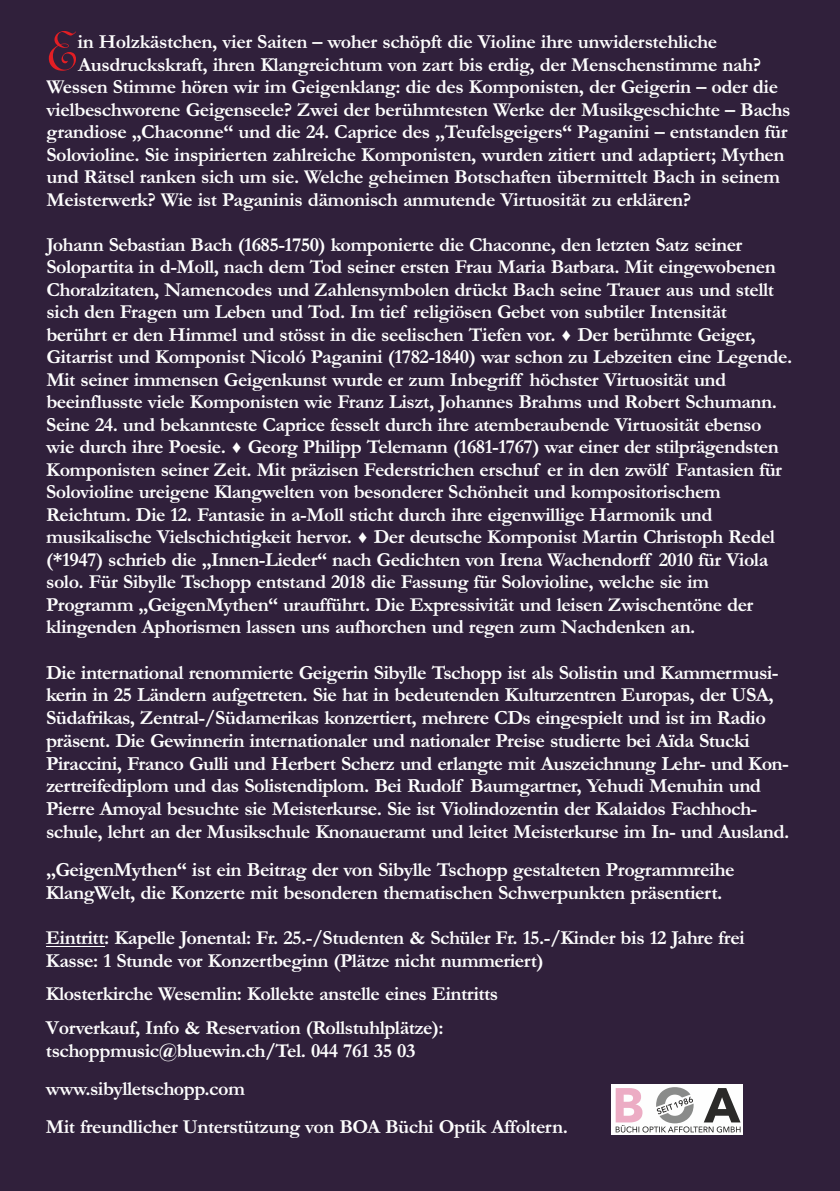
<style>
.page{position:relative;width:840px;height:1191px;background:#fff}
.page>*{position:absolute;margin:0;border:0;box-sizing:border-box;transform-origin:0 0}
.t1{font:62.2px "Typo Upright BT";color:#e31e24}
.t2{font:700 20.2px/22.8px "Garamond";letter-spacing:-.03em;color:#fefefe}
.t3{font:700 20px/22.4px "Garamond";letter-spacing:-.025em;color:#fefefe}
.s1{font-weight:400;font-size:18px}
</style>
<div class="page">
<div style="left:0;top:0;width:839px;height:1191px;background:#30203b"></div>
<hr style="left:47px;top:945px;width:58px;height:1px;background:#fefefe">
<div style="left:611px;top:1084px;width:131px;height:51px;background:#fefefe"></div>
<svg style="left:615px;top:1087px;width:125px;height:45px"></svg>
<h1 class="t1" style="left:47px;top:23px;width:33px">E</h1>
<p class="t3" style="left:78px;top:33px;width:640px">in Holzkästchen, vier Saiten – woher schöpft die Violine ihre unwiderstehliche</p>
<p class="t3" style="left:78px;top:56px;width:684px">Ausdruckskraft, ihren Klangreichtum von zart bis erdig, der Menschenstimme nah?</p>
<p class="t3" style="left:46px;top:78px;width:732px">Wessen Stimme hören wir im Geigenklang: die des Komponisten, der Geigerin – oder die</p>
<p class="t3" style="left:46px;top:101px;width:745px">vielbeschworene Geigenseele? Zwei der berühmtesten Werke der Musikgeschichte – Bachs</p>
<p class="t3" style="left:46px;top:123px;width:742px">grandiose „Chaconne“ und die 24. Caprice des „Teufelsgeigers“ Paganini – entstanden für</p>
<p class="t3" style="left:46px;top:146px;width:739px">Solovioline. Sie inspirierten zahlreiche Komponisten, wurden zitiert und adaptiert; Mythen</p>
<p class="t3" style="left:46px;top:168px;width:734px">und Rätsel ranken sich um sie. Welche geheimen Botschaften übermittelt Bach in seinem</p>
<p class="t3" style="left:46px;top:191px;width:646px">Meisterwerk? Wie ist Paganinis dämonisch anmutende Virtuosität zu erklären?</p>
<p class="t3" style="left:46px;top:236px;width:747px">Johann Sebastian Bach (1685-1750) komponierte die Chaconne, den letzten Satz seiner Solopartita in d-Moll, nach dem Tod seiner ersten Frau Maria Barbara. Mit eingewobenen Choralzitaten, Namencodes und Zahlensymbolen drückt Bach seine Trauer aus und stellt sich den Fragen um Leben und Tod. Im tief religiösen Gebet von subtiler Intensität berührt er den Himmel und stösst in die seelischen Tiefen vor. <span class="s1">♦</span> Der berühmte Geiger, Gitarrist und Komponist Nicoló Paganini (1782-1840) war schon zu Lebzeiten eine Legende.<br>Mit seiner immensen Geigenkunst wurde er zum Inbegriff höchster Virtuosität und beeinflusste viele Komponisten wie Franz Liszt, Johannes Brahms und Robert Schumann.<br>Seine 24. und bekannteste Caprice fesselt durch ihre atemberaubende Virtuosität ebenso wie durch ihre Poesie. <span class="s1">♦</span> Georg Philipp Telemann (1681-1767) war einer der stilprägendsten Komponisten seiner Zeit. Mit präzisen Federstrichen erschuf er in den zwölf Fantasien für Solovioline ureigene Klangwelten von besonderer Schönheit und kompositorischem Reichtum. Die 12. Fantasie in a-Moll sticht durch ihre eigenwillige Harmonik und musikalische Vielschichtigkeit hervor. <span class="s1">♦</span> Der deutsche Komponist Martin Christoph Redel (*1947) schrieb die „Innen-Lieder“ nach Gedichten von Irena Wachendorff 2010 für Viola solo. Für Sibylle Tschopp entstand 2018 die Fassung für Solovioline, welche sie im Programm „GeigenMythen“ uraufführt. Die Expressivität und leisen Zwischentöne der klingenden Aphorismen lassen uns aufhorchen und regen zum Nachdenken an.</p>
<p class="t2" style="left:46px;top:663px;width:744px">Die international renommierte Geigerin Sibylle Tschopp ist als Solistin und Kammermusi&shy;kerin in 25 Ländern aufgetreten. Sie hat in bedeutenden Kulturzentren Europas, der USA, Südafrikas, Zentral-/Südamerikas konzertiert, mehrere CDs eingespielt und ist im Radio präsent. Die Gewinnerin internationaler und nationaler Preise studierte bei Aïda Stucki Piraccini, Franco Gulli und Herbert Scherz und erlangte mit Auszeichnung Lehr- und Kon&shy;zertreifediplom und das Solistendiplom. Bei Rudolf Baumgartner, Yehudi Menuhin und Pierre Amoyal besuchte sie Meisterkurse. Sie ist Violindozentin der Kalaidos Fachhoch&shy;schule, lehrt an der Musikschule Knonaueramt und leitet Meisterkurse im In- und Ausland.</p>
<p class="t2" style="left:46px;top:861px;width:689px">„GeigenMythen“ ist ein Beitrag der von Sibylle Tschopp gestalteten Programmreihe<br>KlangWelt, die Konzerte mit besonderen thematischen Schwerpunkten präsentiert.</p>
<p class="t3" style="left:46px;top:928px;width:700px">Eintritt: Kapelle Jonental: Fr. 25.-/Studenten &amp; Schüler Fr. 15.-/Kinder bis 12 Jahre frei<br>Kasse: 1 Stunde vor Konzertbeginn (Plätze nicht nummeriert)</p>
<p class="t3" style="left:46px;top:979px;width:453px;line-height:33.8px">Klosterkirche Wesemlin: Kollekte anstelle eines Eintritts<br>Vorverkauf, Info &amp; Reservation (Rollstuhlplätze):</p>
<p class="t3" style="left:46px;top:1033px;width:523px;line-height:38.2px">tschoppmusic@bluewin.ch/Tel. 044 761 35 03 www.sibylletschopp.com<br>Mit freundlicher Unterstützung von BOA Büchi Optik Affoltern.</p>
</div>
